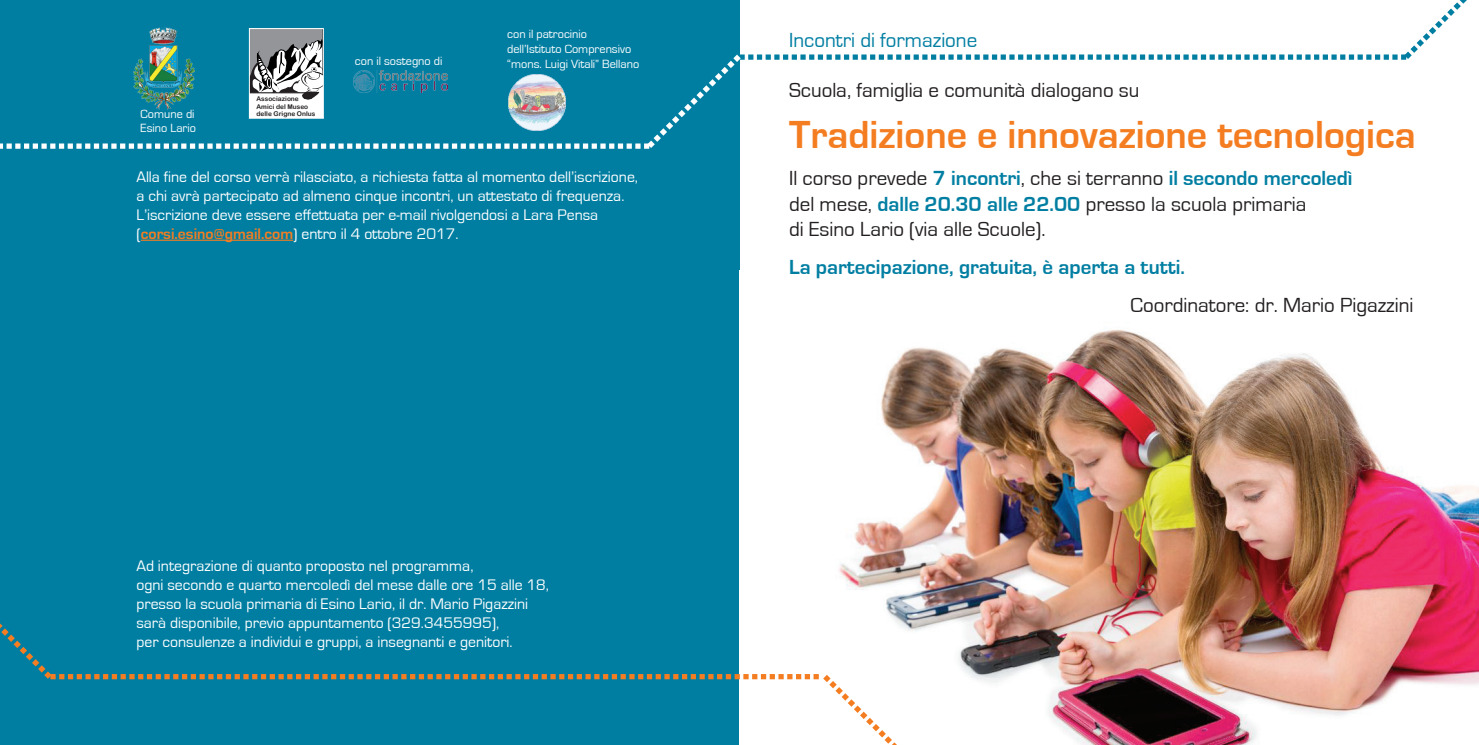
<style>
.page{position:relative;width:1479px;height:745px;background:#fff}
.page>*{position:absolute;margin:0;border:0;box-sizing:border-box;transform-origin:0 0}
.t1{font:700 40.25px "Eurostile";color:#f47d21}
.t2{font:21px/25.2px "Eurostile";color:#231f20}
.t3{font:700 21px "Eurostile";color:#007ea2}
.t4{font:21px "Eurostile";color:#007ea2}
.t5{font:15.75px/18.9px "Eurostile";color:#fff}
.t6{font:12.25px/14.7px "Eurostile";color:#fff}
.t7{font:6.48px/7.2px "Arial Rounded MT Bold";color:#231f20}
.s1{font-weight:700;color:#f47d21}
.s2{font-weight:700;color:#007ea2}
</style>
<div class="page">
<div style="left:0;top:0;width:739px;height:744px;background:#007ea2"></div>
<img style="left:839px;top:329px;width:639px;height:415px">
<svg style="left:0;top:0;width:1467px;height:153px"></svg>
<hr style="left:141px;top:239px;width:152px;height:2px;background:#f47d21">
<svg style="left:0;top:579px;width:922px;height:165px"></svg>
<p class="t6" style="left:141px;top:107px;width:57px">Comune di<br>Esino Lario</p>
<p class="t7" style="left:256px;top:95px;width:60px">Associazione<br>Amici del Museo delle Grigne Onlus</p>
<p class="t6" style="left:355px;top:54px;width:89px">con il sostegno di</p>
<p class="t6" style="left:507px;top:27px;width:134px">con il patrocinio dell’Istituto Comprensivo “mons. Luigi Vitali” Bellano</p>
<p class="t5" style="left:136px;top:167px;width:503px">Alla fine del corso verrà rilasciato, a richiesta fatta al momento dell’iscrizione, a chi avrà partecipato ad almeno cinque incontri, un attestato di frequenza.<br>L’iscrizione deve essere effettuata per e-mail rivolgendosi a Lara Pensa (<span class="s1">corsi.esino@gmail.com</span>) entro il 4 ottobre 2017.</p>
<p class="t5" style="left:136px;top:556px;width:414px">Ad integrazione di quanto proposto nel programma,<br>ogni secondo e quarto mercoledì del mese dalle ore 15 alle 18, presso la scuola primaria di Esino Lario, il dr. Mario Pigazzini sarà disponibile, previo appuntamento (329.3455995),<br>per consulenze a individui e gruppi, a insegnanti e genitori.</p>
<h2 class="t4" style="left:789px;top:30px;width:190px">Incontri di formazione</h2>
<h2 class="t2" style="left:789px;top:78px;width:352px">Scuola, famiglia e comunità dialogano su</h2>
<h1 class="t1" style="left:789px;top:115px;width:628px">Tradizione e innovazione tecnologica</h1>
<h2 class="t2" style="left:789px;top:166px;width:565px">Il corso prevede <span class="s2">7 incontri</span>, che si terranno <span class="s2">il secondo mercoledì </span>del mese, <span class="s2">dalle 20.30 alle 22.00</span> presso la scuola primaria<br>di Esino Lario (via alle Scuole).</h2>
<h2 class="t3" style="left:789px;top:257px;width:397px">La partecipazione, gratuita, è aperta a tutti.</h2>
<h2 class="t2" style="left:1130px;top:292px;width:284px">Coordinatore: dr. Mario Pigazzini</h2>
</div>
